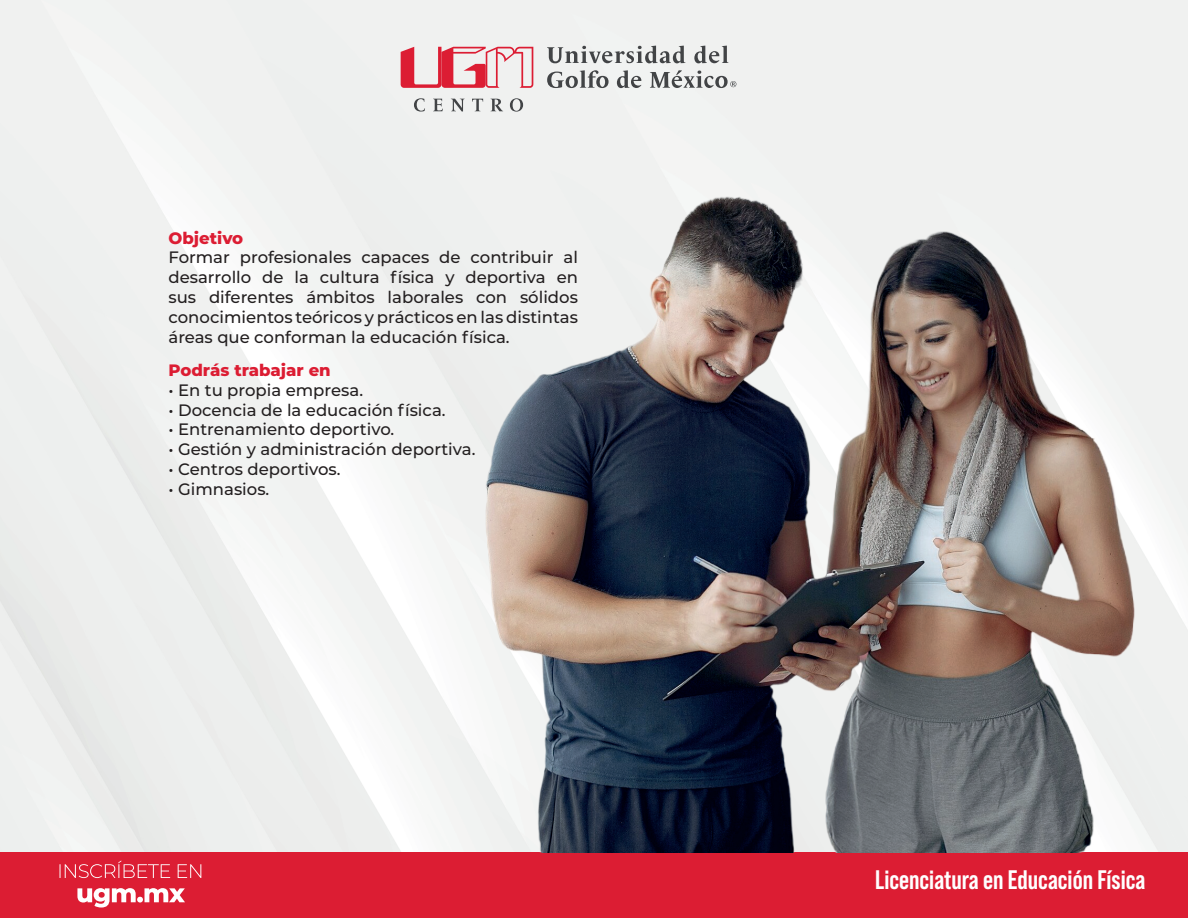
<style>
.page{position:relative;width:1188px;height:918px;background:#fff}
.page>*{position:absolute;margin:0;border:0;box-sizing:border-box;transform-origin:0 0}
.t1{font:700 26.7px "Bebas Neue Pro";color:#fff}
.t2{font:500 16.5px/19.8px "Montserrat";color:#231f20;text-align:justify}
.t3{font:800 16.5px "Montserrat";color:#dc1d33}
</style>
<div class="page">
<svg style="left:401px;top:47px;width:132px;height:41px"></svg>
<svg style="left:414px;top:98px;width:11px;height:14px"></svg>
<svg style="left:433px;top:99px;width:10px;height:12px"></svg>
<svg style="left:451px;top:99px;width:14px;height:12px"></svg>
<svg style="left:472px;top:99px;width:11px;height:12px"></svg>
<svg style="left:491px;top:99px;width:12px;height:12px"></svg>
<svg style="left:510px;top:98px;width:13px;height:14px"></svg>
<svg style="left:547px;top:70px;width:62px;height:18px"></svg>
<svg style="left:617px;top:70px;width:24px;height:18px"></svg>
<svg style="left:694px;top:46px;width:34px;height:17px"></svg>
<svg style="left:547px;top:46px;width:138px;height:17px"></svg>
<svg style="left:650px;top:70px;width:86px;height:18px"></svg>
<div style="left:0;top:852px;width:1188px;height:66px;background:#dc1d33"></div>
<svg style="left:77px;top:888px;width:108px;height:20px"></svg>
<svg style="left:60px;top:861px;width:141px;height:17px"></svg>
<img style="left:468px;top:183px;width:674px;height:669px">
<p class="t3" style="left:168px;top:226px;width:76px">Objetivo</p>
<p class="t2" style="left:168px;top:247px;width:411px">Formar profesionales capaces de contribuir al desarrollo de la cultura física y deportiva en sus diferentes ámbitos laborales con sólidos conocimientos teóricos y prácticos en las distintas áreas que conforman la educación física.</p>
<p class="t3" style="left:168px;top:358px;width:164px">Podrás trabajar en</p>
<p class="t2" style="left:168px;top:379px;width:196px">• En tu propia empresa.</p>
<p class="t2" style="left:168px;top:399px;width:279px">• Docencia de la educación física.</p>
<p class="t2" style="left:168px;top:419px;width:227px">• Entrenamiento deportivo.</p>
<p class="t2" style="left:168px;top:439px;width:308px">• Gestión y administración deportiva.</p>
<p class="t2" style="left:168px;top:459px;width:174px">• Centros deportivos.</p>
<p class="t2" style="left:168px;top:478px;width:102px">• Gimnasios.</p>
<h1 class="t1" style="left:875px;top:864px;width:272px">Licenciatura en Educación Física</h1>
</div>
